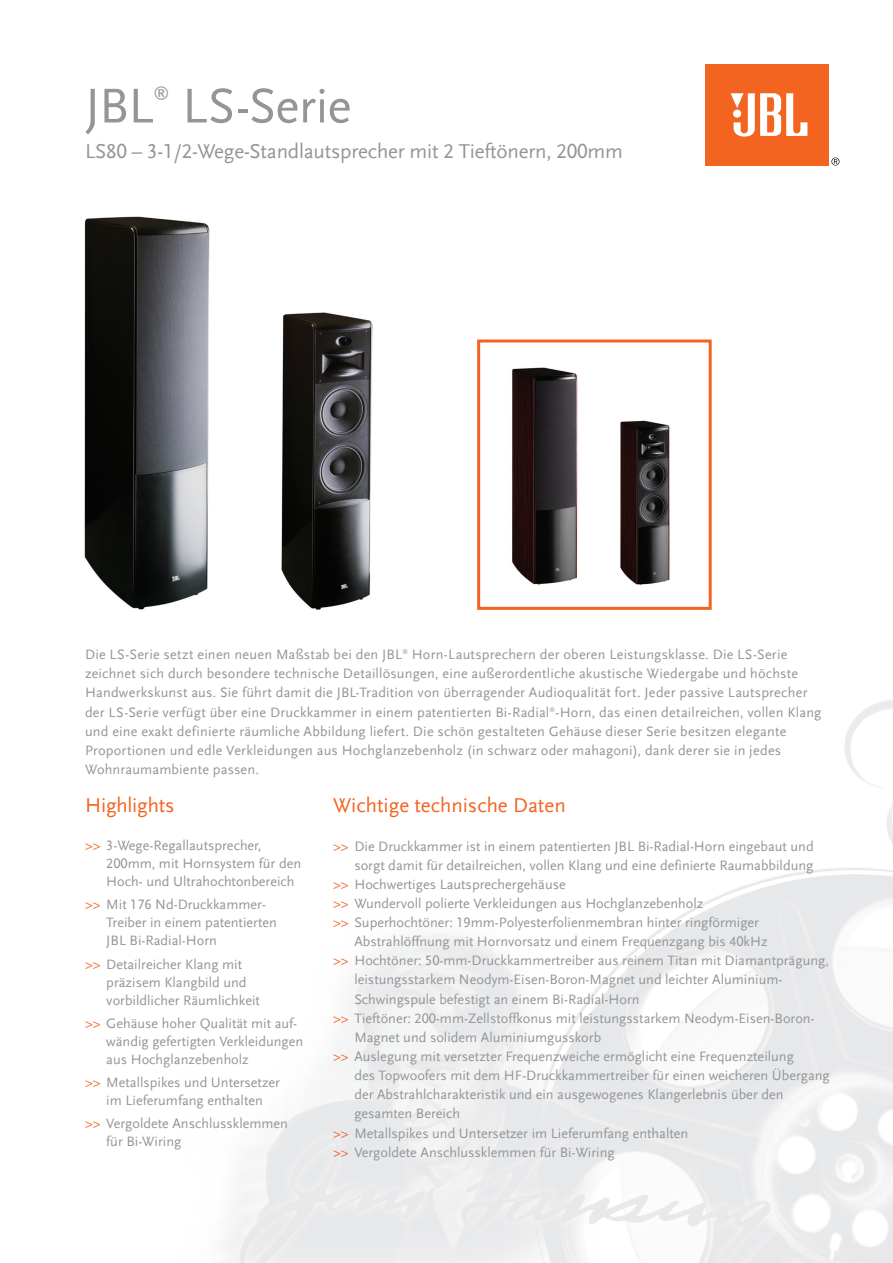
<style>
.page{position:relative;width:893px;height:1263px;background:#fff}
.page>*{position:absolute;margin:0;border:0;box-sizing:border-box;transform-origin:0 0}
.t1{font:51px "Scala Sans LF";letter-spacing:-.015em;color:#939598}
.t2{font:21px "Scala Sans LF";letter-spacing:-.01em;color:#939598}
.t3{font:21px "Scala Sans LF";color:#f36421}
.t4{font:16.2px "Scala Sans LF";color:#939598}
.t5{font:14.25px/18px "Scala Sans LF";color:#939598}
.t6{font:5.7px "Scala Sans LF";color:#939598}
.s1{color:#f36421}
</style>
<div class="page">
<div style="left:705px;top:64px;width:124px;height:102px;background:#f36421"></div>
<svg style="left:731px;top:93px;width:76px;height:44px"></svg>
<svg style="left:831px;top:157px;width:8px;height:9px"></svg>
<img style="left:512px;top:367px;width:158px;height:219px">
<div style="left:477px;top:339px;width:235px;height:271px;border:3px solid #f36421"></div>
<img style="left:84px;top:216px;width:289px;height:394px">
<h1 class="t1" style="left:85px;top:78px;width:70px">JBL</h1>
<p class="t4" style="left:153px;top:83px;width:17px">®</p>
<h1 class="t1" style="left:182px;top:78px;width:171px">LS-Serie</h1>
<h2 class="t2" style="left:85px;top:140px;width:539px">LS80 – 3-1/2-Wege-Standlautsprecher mit 2 Tieftönern, 200mm</h2>
<p class="t5" style="left:85px;top:646px;width:319px">Die LS-Serie setzt einen neuen Maßstab bei den JBL</p>
<p class="t6" style="left:402px;top:648px;width:7px">®</p>
<p class="t5" style="left:85px;top:645px;width:738px;line-height:19.2px;text-indent:327px">Horn-Lautsprechern der oberen Leistungsklasse. Die LS-Serie zeichnet sich durch besondere technische Detaillösungen, eine außerordentliche akustische Wiedergabe und höchste Handwerkskunst aus. Sie führt damit die JBL-Tradition von überragender Audioqualität fort. Jeder passive Lautsprecher der LS-Serie verfügt über eine Druckkammer in einem patentierten Bi-Radial -Horn, das einen detailreichen, vollen Klang</p>
<p class="t6" style="left:550px;top:706px;width:7px">®</p>
<p class="t5" style="left:85px;top:722px;width:703px;line-height:19.2px">und eine exakt definierte räumliche Abbildung liefert. Die schön gestalteten Gehäuse dieser Serie besitzen elegante<br>Proportionen und edle Verkleidungen aus Hochglanzebenholz (in schwarz oder mahagoni), dank derer sie in jedes<br>Wohnraumambiente passen.</p>
<h2 class="t3" style="left:85px;top:794px;width:91px">Highlights</h2>
<p class="t5" style="left:106px;top:837px;width:196px;text-indent:-21px"><span class="s1">&gt;&gt;</span> 3-Wege-Regallautsprecher,<br>200mm, mit Hornsystem für den<br>Hoch- und Ultrahochtonbereich</p>
<p class="t5" style="left:106px;top:896px;width:172px;text-indent:-21px"><span class="s1">&gt;&gt;</span> Mit 176 Nd-Druckkammer-<br>Treiber in einem patentierten<br>JBL Bi-Radial-Horn</p>
<p class="t5" style="left:106px;top:955px;width:155px;text-indent:-21px"><span class="s1">&gt;&gt;</span> Detailreicher Klang mit präzisem Klangbild und vorbildlicher Räumlichkeit</p>
<p class="t5" style="left:106px;top:1014px;width:198px;text-indent:-21px"><span class="s1">&gt;&gt;</span> Gehäuse hoher Qualität mit auf&shy;wändig gefertigten Verkleidungen aus Hochglanzebenholz</p>
<p class="t5" style="left:85px;top:1073px;width:197px;text-align:center"><span class="s1">&gt;&gt;</span> Metallspikes und Untersetzer im Lieferumfang enthalten</p>
<p class="t5" style="left:106px;top:1114px;width:183px;text-indent:-21px"><span class="s1">&gt;&gt;</span> Vergoldete Anschlussklemmen für Bi-Wiring</p>
<h2 class="t3" style="left:333px;top:794px;width:234px">Wichtige technische Daten</h2>
<p class="t5" style="left:333px;top:837px;width:482px"><span class="s1">&gt;&gt;</span> Die Druckkammer ist in einem patentierten JBL Bi-Radial-Horn eingebaut und</p>
<p class="t5" style="left:354px;top:856px;width:461px">sorgt damit für detailreichen, vollen Klang und eine definierte Raumabbildung</p>
<p class="t5" style="left:333px;top:875px;width:234px"><span class="s1">&gt;&gt;</span> Hochwertiges Lautsprechergehäuse</p>
<p class="t5" style="left:333px;top:894px;width:372px"><span class="s1">&gt;&gt;</span> Wundervoll polierte Verkleidungen aus Hochglanzebenholz</p>
<p class="t5" style="left:333px;top:914px;width:427px"><span class="s1">&gt;&gt;</span> Superhochtöner: 19mm-Polyesterfolienmembran hinter ringförmiger</p>
<p class="t5" style="left:354px;top:933px;width:415px">Abstrahlöffnung mit Hornvorsatz und einem Frequenzgang bis 40kHz</p>
<p class="t5" style="left:333px;top:952px;width:497px"><span class="s1">&gt;&gt;</span> Hochtöner: 50-mm-Druckkammertreiber aus reinem Titan mit Diamantprägung,</p>
<p class="t5" style="left:354px;top:971px;width:430px">leistungsstarkem Neodym-Eisen-Boron-Magnet und leichter Aluminium-</p>
<p class="t5" style="left:354px;top:990px;width:287px">Schwingspule befestigt an einem Bi-Radial-Horn</p>
<p class="t5" style="left:333px;top:1009px;width:483px"><span class="s1">&gt;&gt;</span> Tieftöner: 200-mm-Zellstoffkonus mit leistungsstarkem Neodym-Eisen-Boron-</p>
<p class="t5" style="left:354px;top:1028px;width:248px">Magnet und solidem Aluminiumgusskorb</p>
<p class="t5" style="left:333px;top:1048px;width:462px"><span class="s1">&gt;&gt;</span> Auslegung mit versetzter Frequenzweiche ermöglicht eine Frequenzteilung</p>
<p class="t5" style="left:354px;top:1067px;width:477px">des Topwoofers mit dem HF-Druckkammertreiber für einen weicheren Übergang</p>
<p class="t5" style="left:354px;top:1086px;width:431px">der Abstrahlcharakteristik und ein ausgewogenes Klangerlebnis über den</p>
<p class="t5" style="left:354px;top:1105px;width:107px">gesamten Bereich</p>
<p class="t5" style="left:333px;top:1124px;width:357px"><span class="s1">&gt;&gt;</span> Metallspikes und Untersetzer im Lieferumfang enthalten</p>
<p class="t5" style="left:333px;top:1143px;width:283px"><span class="s1">&gt;&gt;</span> Vergoldete Anschlussklemmen für Bi-Wiring</p>
</div>
